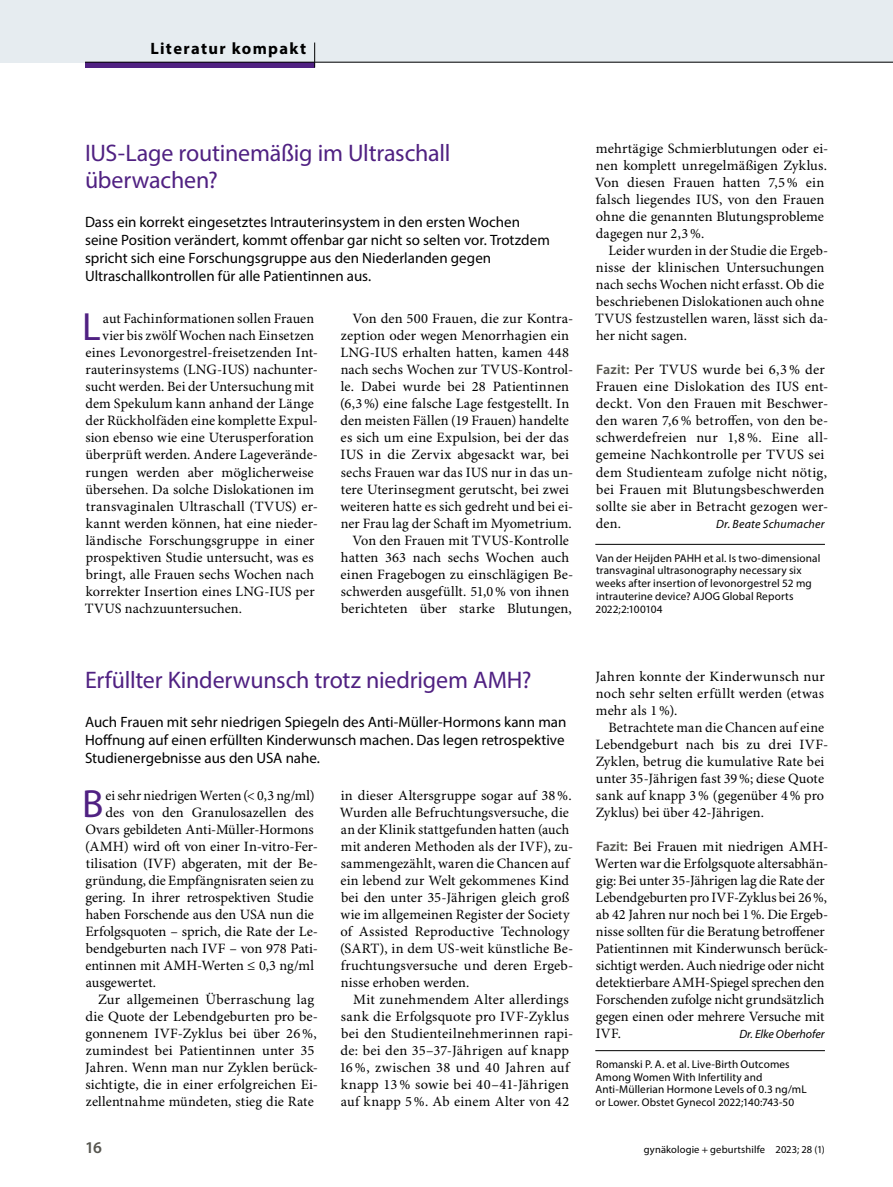
<style>
.page{position:relative;width:893px;height:1187px;background:#fff}
.page>*{position:absolute;margin:0;border:0;box-sizing:border-box;transform-origin:0 0}
.Para_Initial_2{font:39.45px "Myriad Pro";color:#502182}
.Title_2{font:24px/27px "Myriad Pro";letter-spacing:-.01em;color:#502182}
.t1{font:700 16.5px "Myriad Pro";letter-spacing:.08em;color:#000}
.t2{font:600 16.5px "Myriad Pro";color:#56554f}
.Trailer_2{font:15px/18px "Myriad Pro";color:#000}
.Para_Indent{font:14.25px/17px "Minion Pro";letter-spacing:.005em;color:#000}
.Para_Initial_2-2{font:14.25px "Minion Pro";letter-spacing:.005em;color:#000}
.Para_Dateline{font:14.25px/17px "Minion Pro";letter-spacing:.005em;color:#000}
.Para_Dateline-2{font:italic 12px "Myriad Pro";letter-spacing:.01em;color:#000}
.Source_x{font:11.25px/12.8px "Myriad Pro";letter-spacing:.01em;color:#000}
.t3{font:10.5px "Myriad Pro";letter-spacing:.015em;color:#000}
.s1{font-family:"Myriad Pro";font-weight:600;font-size:13.8px;color:#56554f}
</style>
<div class="page">
<div style="left:0;top:0;width:892px;height:62px;background:#e6ecf0"></div>
<hr style="left:595px;top:1050px;width:230px;height:1px;background:#000">
<hr style="left:595px;top:544px;width:230px;height:1px;background:#000">
<div style="left:85px;top:62px;width:230px;height:5px;background:#502182"></div>
<hr style="left:85px;top:62px;width:230px;height:1px;background:#000">
<hr style="left:315px;top:62px;width:578px;height:1px;background:#000">
<svg style="left:314px;top:43px;width:1px;height:24px"></svg>
<p class="t1" style="left:150px;top:37px;width:157px">Literatur kompakt</p>
<p class="Title_2" style="left:85px;top:139px;width:367px">IUS-Lage routinemäßig im Ultraschall überwachen?</p>
<p class="Trailer_2" style="left:85px;top:212px;width:466px">Dass ein korrekt eingesetztes Intrauterinsystem in den ersten Wochen seine Position verändert, kommt offenbar gar nicht so selten vor. Trotzdem spricht sich eine Forschungsgruppe aus den Niederlanden gegen Ultraschallkontrollen für alle Patientinnen aus.</p>
<p class="Para_Initial_2" style="left:82px;top:303px;width:20px">L</p>
<p class="Para_Initial_2-2" style="left:103px;top:310px;width:213px">aut Fachinformationen sollen Frauen</p>
<p class="Para_Indent" style="left:340px;top:311px;width:235px;text-indent:12px">Von den 500 Frauen, die zur Kontra&shy;zeption oder wegen Menorrhagien ein LNG-IUS erhalten hatten, kamen 448 nach sechs Wochen zur TVUS-Kontrol&shy;le. Dabei wurde bei 28 Patientinnen (6,3%) eine falsche Lage festgestellt. In den meisten Fällen (19 Frauen) handelte es sich um eine Expulsion, bei der das IUS in die Zervix abgesackt war, bei sechs Frauen war das IUS nur in das un&shy;tere Uterinsegment gerutscht, bei zwei weiteren hatte es sich gedreht und bei ei&shy;ner Frau lag der Schaft im Myometrium.</p>
<p class="Para_Indent" style="left:341px;top:532px;width:234px;text-align:center">Von den Frauen mit TVUS-Kontrolle hatten 363 nach sechs Wochen auch einen Fragebogen zu einschlägigen Be&shy;schwerden ausgefüllt. 51,0% von ihnen berichteten über starke Blutungen,</p>
<p class="Para_Initial_2-2" style="left:103px;top:327px;width:213px">vier bis zwölf Wochen nach Einsetzen</p>
<p class="Para_Initial_2-2" style="left:85px;top:344px;width:234px">eines Levonorgestrel-freisetzenden Int-</p>
<p class="Para_Initial_2-2" style="left:86px;top:361px;width:234px">rauterinsystems (LNG-IUS) nachunter-</p>
<p class="Para_Initial_2-2" style="left:86px;top:378px;width:230px">sucht werden. Bei der Untersuchung mit</p>
<p class="Para_Initial_2-2" style="left:85px;top:395px;width:230px">dem Spekulum kann anhand der Länge</p>
<p class="Para_Initial_2-2" style="left:85px;top:412px;width:234px">der Rückholfäden eine komplette Expul-</p>
<p class="Para_Initial_2-2" style="left:86px;top:429px;width:230px">sion ebenso wie eine Uterusperforation</p>
<p class="Para_Initial_2-2" style="left:86px;top:446px;width:234px">überprüft werden. Andere Lageverände-</p>
<p class="Para_Initial_2-2" style="left:86px;top:463px;width:230px">rungen werden aber möglicherweise</p>
<p class="Para_Initial_2-2" style="left:86px;top:480px;width:230px">übersehen. Da solche Dislokationen im</p>
<p class="Para_Initial_2-2" style="left:86px;top:497px;width:234px">transvaginalen Ultraschall (TVUS) er-</p>
<p class="Para_Initial_2-2" style="left:86px;top:514px;width:234px">kannt werden können, hat eine nieder-</p>
<p class="Para_Initial_2-2" style="left:86px;top:531px;width:230px">ländische Forschungsgruppe in einer</p>
<p class="Para_Initial_2-2" style="left:86px;top:548px;width:230px">prospektiven Studie untersucht, was es</p>
<p class="Para_Initial_2-2" style="left:86px;top:565px;width:230px">bringt, alle Frauen sechs Wochen nach</p>
<p class="Para_Initial_2-2" style="left:86px;top:582px;width:230px">korrekter Insertion eines LNG-IUS per</p>
<p class="Para_Initial_2-2" style="left:85px;top:599px;width:159px">TVUS nachzuuntersuchen.</p>
<p class="Title_2" style="left:85px;top:666px;width:448px">Erfüllter Kinderwunsch trotz niedrigem AMH?</p>
<p class="Trailer_2" style="left:85px;top:713px;width:483px">Auch Frauen mit sehr niedrigen Spiegeln des Anti-Müller-Hormons kann man<br>Hoffnung auf einen erfüllten Kinderwunsch machen. Das legen retrospektive<br>Studienergebnisse aus den USA nahe.</p>
<p class="Para_Initial_2" style="left:82px;top:779px;width:23px">B</p>
<p class="Para_Initial_2-2" style="left:105px;top:786px;width:211px">ei sehr niedrigen Werten (&lt; 0,3 ng/ml)</p>
<p class="Para_Indent" style="left:340px;top:787px;width:235px">in dieser Altersgruppe sogar auf 38%.<br>Wurden alle Befruchtungsversuche, die an der Klinik stattgefunden hatten (auch mit anderen Methoden als der IVF), zu&shy;sammengezählt, waren die Chancen auf ein lebend zur Welt gekommenes Kind bei den unter 35-Jährigen gleich groß wie im allgemeinen Register der Society of Assisted Reproductive Technology (SART), in dem US-weit künstliche Be&shy;fruchtungsversuche und deren Ergeb&shy;nisse erhoben werden.</p>
<p class="Para_Indent" style="left:339px;top:991px;width:235px;text-indent:14px">Mit zunehmendem Alter allerdings sank die Erfolgsquote pro IVF-Zyklus bei den Studienteilnehmerinnen rapi&shy;de: bei den 35–37-Jährigen auf knapp 16%, zwischen 38 und 40 Jahren auf knapp 13% sowie bei 40–41-Jährigen auf knapp 5%. Ab einem Alter von 42</p>
<p class="Para_Initial_2-2" style="left:105px;top:803px;width:210px">des von den Granulosazellen des</p>
<p class="Para_Initial_2-2" style="left:85px;top:820px;width:230px">Ovars gebildeten Anti-Müller-Hormons</p>
<p class="Para_Initial_2-2" style="left:85px;top:837px;width:233px">(AMH) wird oft von einer In-vitro-Fer-</p>
<p class="Para_Initial_2-2" style="left:86px;top:854px;width:234px">tilisation (IVF) abgeraten, mit der Be-</p>
<p class="Para_Initial_2-2" style="left:86px;top:871px;width:230px">gründung, die Empfängnisraten seien zu</p>
<p class="Para_Initial_2-2" style="left:86px;top:888px;width:230px">gering. In ihrer retrospektiven Studie</p>
<p class="Para_Initial_2-2" style="left:86px;top:905px;width:230px">haben Forschende aus den USA nun die</p>
<p class="Para_Initial_2-2" style="left:85px;top:922px;width:234px">Erfolgsquoten – sprich, die Rate der Le-</p>
<p class="Para_Initial_2-2" style="left:86px;top:939px;width:234px">bendgeburten nach IVF – von 978 Pati-</p>
<p class="Para_Initial_2-2" style="left:85px;top:956px;width:230px">entinnen mit AMH-Werten ≤ 0,3 ng/ml</p>
<p class="Para_Initial_2-2" style="left:86px;top:973px;width:72px">ausgewertet.</p>
<p class="Para_Indent" style="left:85px;top:991px;width:234px;text-indent:13px">Zur allgemeinen Überraschung lag die Quote der Lebendgeburten pro be&shy;gonnenem IVF-Zyklus bei über 26%, zumindest bei Patientinnen unter 35<br>Jahren. Wenn man nur Zyklen berück&shy;sichtigte, die in einer erfolgreichen Ei&shy;zellentnahme mündeten, stieg die Rate</p>
<p class="Para_Indent" style="left:595px;top:141px;width:235px">mehrtägige Schmierblutungen oder ei&shy;nen komplett unregelmäßigen Zyklus.<br>Von diesen Frauen hatten 7,5% ein falsch liegendes IUS, von den Frauen ohne die genannten Blutungsprobleme dagegen nur 2,3%.</p>
<p class="Para_Indent" style="left:595px;top:243px;width:235px;text-indent:13px">Leider wurden in der Studie die Ergeb&shy;nisse der klinischen Untersuchungen nach sechs Wochen nicht erfasst. Ob die beschriebenen Dislokationen auch ohne TVUS festzustellen waren, lässt sich da&shy;her nicht sagen.</p>
<p class="Para_Dateline" style="left:596px;top:362px;width:234px"><span class="s1">Fazit:</span> Per TVUS wurde bei 6,3% der Frauen eine Dislokation des IUS ent&shy;deckt. Von den Frauen mit Beschwer&shy;den waren 7,6% betroffen, von den be&shy;schwerdefreien nur 1,8%. Eine all&shy;gemeine Nachkontrolle per TVUS sei dem Studienteam zufolge nicht nötig, bei Frauen mit Blutungsbeschwerden sollte sie aber in Betracht gezogen wer&shy;den.</p>
<p class="Para_Dateline-2" style="left:716px;top:516px;width:110px">Dr. Beate Schumacher</p>
<p class="Source_x" style="left:596px;top:551px;width:226px">Van der Heijden PAHH et al. Is two-dimensional transvaginal ultrasonography necessary six weeks after insertion of levonorgestrel 52 mg intrauterine device? AJOG Global Reports 2022;2:100104</p>
<p class="Para_Indent" style="left:595px;top:668px;width:231px;text-align:justify">Jahren konnte der Kinderwunsch nur noch sehr selten erfüllt werden (etwas mehr als 1%).</p>
<p class="Para_Indent" style="left:596px;top:719px;width:234px;text-indent:13px">Betrachtete man die Chancen auf eine Lebendgeburt nach bis zu drei IVF-Zyklen, betrug die kumulative Rate bei unter 35-Jährigen fast 39%; diese Quote sank auf knapp 3% (gegenüber 4% pro Zyklus) bei über 42-Jährigen.</p>
<p class="Para_Dateline" style="left:595px;top:838px;width:235px"><span class="s1">Fazit:</span> Bei Frauen mit niedrigen AMH-Werten war die Erfolgsquote altersabhän&shy;gig: Bei unter 35-Jährigen lag die Rate der Lebendgeburten pro IVF-Zyklus bei 26%, ab 42 Jahren nur noch bei 1%. Die Ergeb&shy;nisse sollten für die Beratung betroffener Patientinnen mit Kinderwunsch berück&shy;sichtigt werden. Auch niedrige oder nicht detektierbare AMH-Spiegel sprechen den Forschenden zufolge nicht grundsätzlich gegen einen oder mehrere Versuche mit IVF.</p>
<p class="Para_Dateline-2" style="left:739px;top:1026px;width:87px">Dr. Elke Oberhofer</p>
<p class="Source_x" style="left:596px;top:1057px;width:213px">Romanski P. A. et al. Live-Birth Outcomes Among Women With Infertility and Anti-Müllerian Hormone Levels of 0.3 ng/mL or Lower. Obstet Gynecol 2022;140:743-50</p>
<p class="t2" style="left:85px;top:1136px;width:18px">16</p>
<p class="t3" style="left:644px;top:1142px;width:183px">gynäkologie + geburtshilfe 2023; 28 (1)</p>
</div>
